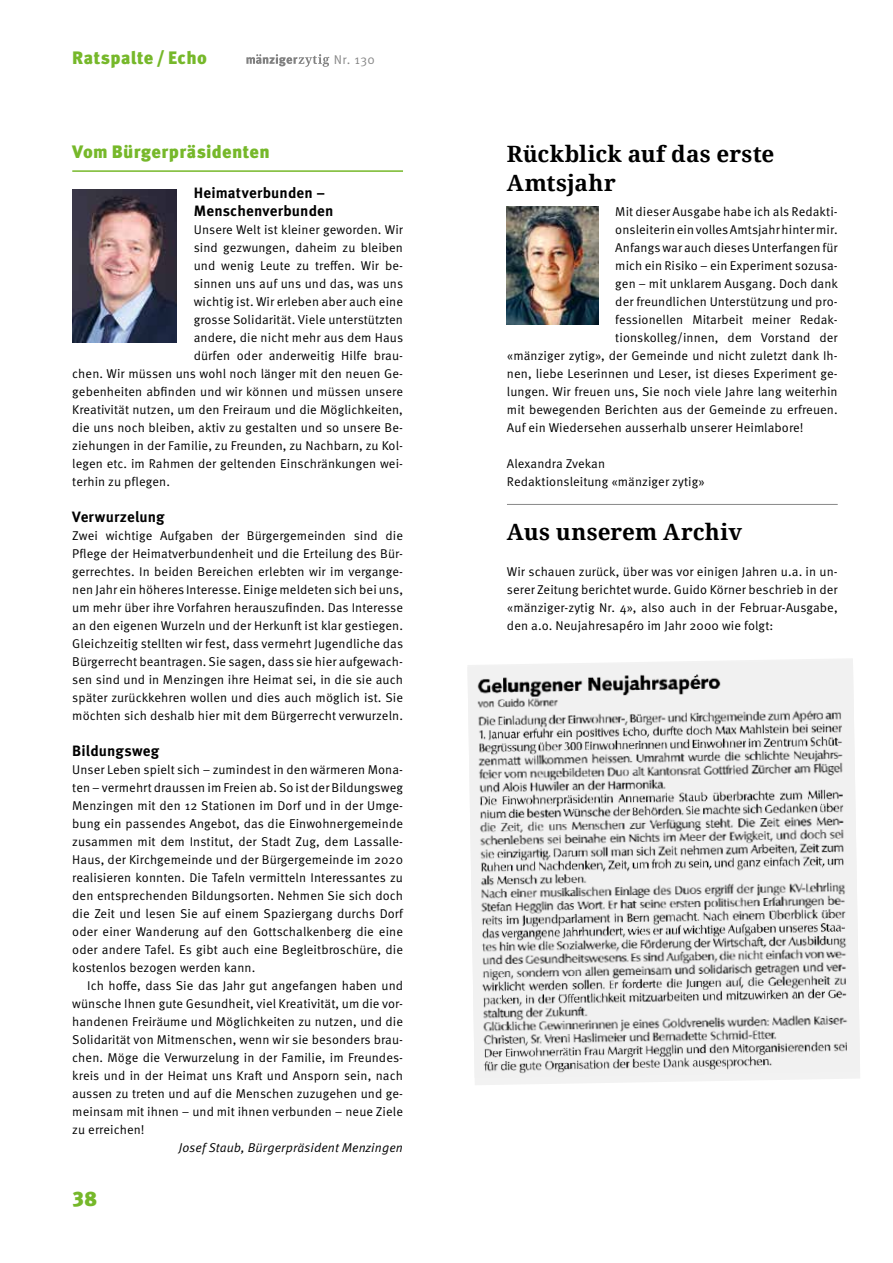
<style>
.page{position:relative;width:893px;height:1263px;background:#fff}
.page>*{position:absolute;margin:0;border:0;box-sizing:border-box;transform-origin:0 0}
.t1{font:700 22.5px/28.5px "Droid Serif";letter-spacing:.01em;color:#000}
.t2{font:900 21px "Meta OT";color:#76b82a}
.t3{font:900 18px "Meta OT";letter-spacing:.015em;color:#76b82a}
.t4{font:700 15px/18px "Meta OT";letter-spacing:.01em;color:#000}
.t5{font:12.75px/18px "Meta OT Norm";letter-spacing:.005em;color:#000;text-align:justify}
.t6{font:12.75px "Meta OT Norm Ita";letter-spacing:.005em;color:#000}
.t7{font:12.75px "Meta OT Norm";color:#878787}
</style>
<div class="page">
<svg style="left:246px;top:54px;width:83px;height:13px"></svg>
<hr style="left:72px;top:170px;width:331px;height:2px;background:#76b82a">
<img style="left:72px;top:189px;width:105px;height:153px">
<hr style="left:507px;top:504px;width:331px;height:1px;background:#878787">
<img style="left:507px;top:206px;width:91px;height:118px">
<img style="left:467px;top:660px;width:393px;height:418px">
<h3 class="t3" style="left:72px;top:47px;width:136px">Ratspalte / Echo</h3>
<p class="t7" style="left:334px;top:52px;width:43px">Nr. 130</p>
<h3 class="t3" style="left:72px;top:140px;width:199px">Vom Bürgerpräsidenten</h3>
<p class="t4" style="left:194px;top:184px;width:141px">Heimatverbunden –<br>Menschenverbunden</p>
<p class="t5" style="left:194px;top:221px;width:211px">Unsere Welt ist kleiner geworden. Wir</p>
<p class="t5" style="left:194px;top:239px;width:211px">sind gezwungen, daheim zu bleiben</p>
<p class="t5" style="left:194px;top:257px;width:211px">und wenig Leute zu treffen. Wir be-</p>
<p class="t5" style="left:194px;top:275px;width:211px">sinnen uns auf uns und das, was uns</p>
<p class="t5" style="left:194px;top:293px;width:211px">wichtig ist. Wir erleben aber auch eine</p>
<p class="t5" style="left:194px;top:311px;width:211px">grosse Solidarität. Viele unterstützten</p>
<p class="t5" style="left:194px;top:329px;width:211px">andere, die nicht mehr aus dem Haus</p>
<p class="t5" style="left:194px;top:347px;width:211px">dürfen oder anderweitig Hilfe brau-</p>
<p class="t5" style="left:72px;top:365px;width:332px">chen. Wir müssen uns wohl noch länger mit den neuen Ge-</p>
<p class="t5" style="left:72px;top:383px;width:332px">gebenheiten abfinden und wir können und müssen unsere</p>
<p class="t5" style="left:72px;top:401px;width:332px">Kreativität nutzen, um den Freiraum und die Möglichkeiten,</p>
<p class="t5" style="left:72px;top:419px;width:332px">die uns noch bleiben, aktiv zu gestalten und so unsere Be-</p>
<p class="t5" style="left:72px;top:437px;width:332px">ziehungen in der Familie, zu Freunden, zu Nachbarn, zu Kol-</p>
<p class="t5" style="left:72px;top:455px;width:332px">legen etc. im Rahmen der geltenden Einschränkungen wei-</p>
<p class="t5" style="left:72px;top:473px;width:99px">terhin zu pflegen.</p>
<p class="t4" style="left:72px;top:508px;width:94px">Verwurzelung</p>
<p class="t5" style="left:72px;top:527px;width:332px">Zwei wichtige Aufgaben der Bürgergemeinden sind die Pflege der Heimatverbundenheit und die Erteilung des Bür&shy;gerrechtes. In beiden Bereichen erlebten wir im vergange&shy;nen Jahr ein höheres Interesse. Einige meldeten sich bei uns, um mehr über ihre Vorfahren herauszufinden. Das Interesse an den eigenen Wurzeln und der Herkunft ist klar gestiegen.<br>Gleichzeitig stellten wir fest, dass vermehrt Jugendliche das Bürgerrecht beantragen. Sie sagen, dass sie hier aufgewach&shy;sen sind und in Menzingen ihre Heimat sei, in die sie auch später zurückkehren wollen und dies auch möglich ist. Sie möchten sich deshalb hier mit dem Bürgerrecht verwurzeln.</p>
<p class="t4" style="left:72px;top:742px;width:88px">Bildungsweg</p>
<p class="t5" style="left:72px;top:761px;width:332px">Unser Leben spielt sich – zumindest in den wärmeren Mona&shy;ten – vermehrt draussen im Freien ab. So ist der Bildungsweg Menzingen mit den 12 Stationen im Dorf und in der Umge&shy;bung ein passendes Angebot, das die Einwohnergemeinde zusammen mit dem Institut, der Stadt Zug, dem Lassalle-Haus, der Kirchgemeinde und der Bürgergemeinde im 2020 realisieren konnten. Die Tafeln vermitteln Interessantes zu den entsprechenden Bildungsorten. Nehmen Sie sich doch die Zeit und lesen Sie auf einem Spaziergang durchs Dorf oder einer Wanderung auf den Gottschalkenberg die eine oder andere Tafel. Es gibt auch eine Begleitbroschüre, die kostenlos bezogen werden kann.</p>
<p class="t5" style="left:72px;top:977px;width:332px;text-indent:15px">Ich hoffe, dass Sie das Jahr gut angefangen haben und wünsche Ihnen gute Gesundheit, viel Kreativität, um die vor&shy;handenen Freiräume und Möglichkeiten zu nutzen, und die Solidarität von Mitmenschen, wenn wir sie besonders brau&shy;chen. Möge die Verwurzelung in der Familie, im Freundes&shy;kreis und in der Heimat uns Kraft und Ansporn sein, nach aussen zu treten und auf die Menschen zuzugehen und ge&shy;meinsam mit ihnen – und mit ihnen verbunden – neue Ziele zu erreichen!</p>
<p class="t6" style="left:179px;top:1140px;width:226px">Josef Staub, Bürgerpräsident Menzingen</p>
<h2 class="t2" style="left:72px;top:1186px;width:26px">38</h2>
<h1 class="t1" style="left:507px;top:139px;width:269px">Rückblick auf das erste<br>Amtsjahr</h1>
<p class="t5" style="left:615px;top:203px;width:224px">Mit dieser Ausgabe habe ich als Redakti-</p>
<p class="t5" style="left:615px;top:221px;width:224px">onsleiterin ein volles Amtsjahr hinter mir.</p>
<p class="t5" style="left:615px;top:239px;width:224px">Anfangs war auch dieses Unterfangen für</p>
<p class="t5" style="left:615px;top:257px;width:224px">mich ein Risiko – ein Experiment sozusa-</p>
<p class="t5" style="left:615px;top:275px;width:224px">gen – mit unklarem Ausgang. Doch dank</p>
<p class="t5" style="left:615px;top:293px;width:224px">der freundlichen Unterstützung und pro-</p>
<p class="t5" style="left:615px;top:311px;width:224px">fessionellen Mitarbeit meiner Redak-</p>
<p class="t5" style="left:615px;top:329px;width:224px">tionskolleg/innen, dem Vorstand der</p>
<p class="t5" style="left:507px;top:347px;width:332px">«mänziger zytig», der Gemeinde und nicht zuletzt dank Ih-</p>
<p class="t5" style="left:507px;top:365px;width:332px">nen, liebe Leserinnen und Leser, ist dieses Experiment ge-</p>
<p class="t5" style="left:507px;top:383px;width:332px">lungen. Wir freuen uns, Sie noch viele Jahre lang weiterhin</p>
<p class="t5" style="left:507px;top:401px;width:332px">mit bewegenden Berichten aus der Gemeinde zu erfreuen.</p>
<p class="t5" style="left:507px;top:419px;width:298px">Auf ein Wiedersehen ausserhalb unserer Heimlabore!</p>
<p class="t5" style="left:507px;top:455px;width:199px">Alexandra Zvekan<br>Redaktionsleitung «mänziger zytig»</p>
<h1 class="t1" style="left:507px;top:517px;width:236px">Aus unserem Archiv</h1>
<p class="t5" style="left:507px;top:563px;width:332px">Wir schauen zurück, über was vor einigen Jahren u.a. in un&shy;serer Zeitung berichtet wurde. Guido Körner beschrieb in der «mänziger-zytig Nr. 4», also auch in der Februar-Ausgabe, den a.o. Neujahresapéro im Jahr 2000 wie folgt:</p>
</div>
